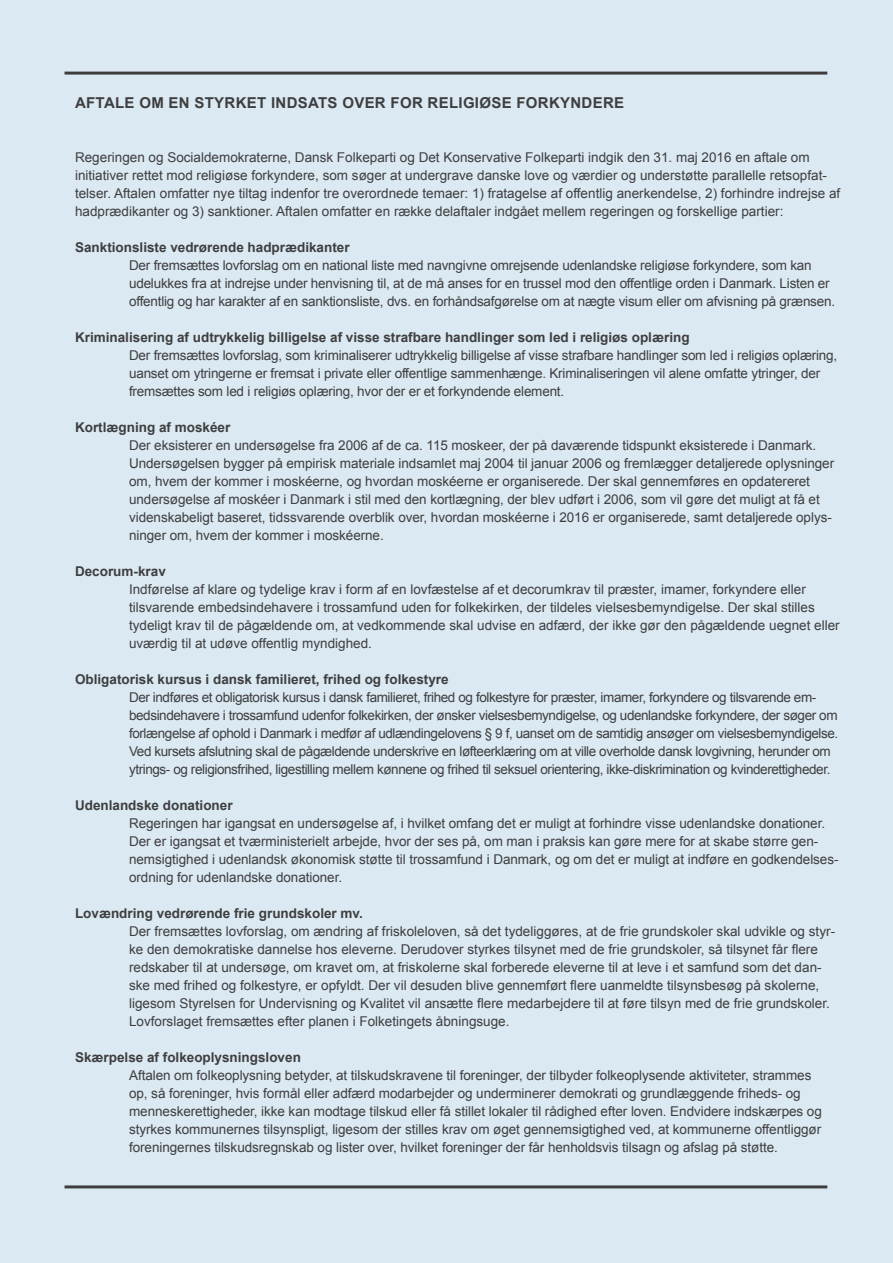
<style>
.page{position:relative;width:893px;height:1263px;background:#dbe9f2}
.page>*{position:absolute;margin:0;border:0;box-sizing:border-box;transform-origin:0 0}
.Heading_2{font:700 15px "Arial";letter-spacing:.02em;color:#3e3e3f}
.t1{font:13.5px/18px "Arial";letter-spacing:-.005em;color:#3e3e3f}
.t2{font:13.5px/18px "Arial";letter-spacing:-.03em;color:#3e3e3f}
.Heading_2-2{font:700 13.5px "Arial";color:#3e3e3f}
</style>
<div class="page">
<hr style="left:65px;top:72px;width:762px;height:3px;background:#3e3e3f">
<hr style="left:65px;top:1185px;width:762px;height:3px;background:#3e3e3f">
<p class="Heading_2" style="left:75px;top:93px;width:551px">AFTALE OM EN STYRKET INDSATS OVER FOR RELIGIØSE FORKYNDERE</p>
<p class="t1" style="left:75px;top:148px;width:767px">Regeringen og Socialdemokraterne, Dansk Folkeparti og Det Konservative Folkeparti indgik den 31. maj 2016 en aftale om initiativer rettet mod religiøse forkyndere, som søger at undergrave danske love og værdier og understøtte parallelle retsopfat&shy;telser. Aftalen omfatter nye tiltag indenfor tre overordnede temaer: 1) fratagelse af offentlig anerkendelse, 2) forhindre indrejse af hadprædikanter og 3) sanktioner. Aftalen omfatter en række delaftaler indgået mellem regeringen og forskellige partier:</p>
<p class="Heading_2-2" style="left:75px;top:238px;width:276px">Sanktionsliste vedrørende hadprædikanter</p>
<p class="t1" style="left:129px;top:256px;width:708px">Der fremsættes lovforslag om en national liste med navngivne omrejsende udenlandske religiøse forkyndere, som kan udelukkes fra at indrejse under henvisning til, at de må anses for en trussel mod den offentlige orden i Danmark. Listen er offentlig og har karakter af en sanktionsliste, dvs. en forhåndsafgørelse om at nægte visum eller om afvisning på grænsen.</p>
<p class="Heading_2-2" style="left:75px;top:328px;width:616px">Kriminalisering af udtrykkelig billigelse af visse strafbare handlinger som led i religiøs oplæring</p>
<p class="t1" style="left:129px;top:346px;width:710px">Der fremsættes lovforslag, som kriminaliserer udtrykkelig billigelse af visse strafbare handlinger som led i religiøs oplæring, uanset om ytringerne er fremsat i private eller offentlige sammenhænge. Kriminaliseringen vil alene omfatte ytringer, der fremsættes som led i religiøs oplæring, hvor der er et forkyndende element.</p>
<p class="Heading_2-2" style="left:75px;top:418px;width:157px">Kortlægning af moskéer</p>
<p class="t1" style="left:129px;top:436px;width:707px">Der eksisterer en undersøgelse fra 2006 af de ca. 115 moskeer, der på daværende tidspunkt eksisterede i Danmark.<br>Undersøgelsen bygger på empirisk materiale indsamlet maj 2004 til januar 2006 og fremlægger detaljerede oplysninger om, hvem der kommer i moskéerne, og hvordan moskéerne er organiserede. Der skal gennemføres en opdatereret undersøgelse af moskéer i Danmark i stil med den kortlægning, der blev udført i 2006, som vil gøre det muligt at få et videnskabeligt baseret, tidssvarende overblik over, hvordan moskéerne i 2016 er organiserede, samt detaljerede oplys&shy;ninger om, hvem der kommer i moskéerne.</p>
<p class="Heading_2-2" style="left:75px;top:562px;width:92px">Decorum-krav</p>
<p class="t1" style="left:129px;top:580px;width:712px">Indførelse af klare og tydelige krav i form af en lovfæstelse af et decorumkrav til præster, imamer, forkyndere eller tilsvarende embedsindehavere i trossamfund uden for folkekirken, der tildeles vielsesbemyndigelse. Der skal stilles tydeligt krav til de pågældende om, at vedkommende skal udvise en adfærd, der ikke gør den pågældende uegnet eller uværdig til at udøve offentlig myndighed.</p>
<p class="Heading_2-2" style="left:75px;top:670px;width:375px">Obligatorisk kursus i dansk familieret, frihed og folkestyre</p>
<p class="t2" style="left:129px;top:688px;width:711px">Der indføres et obligatorisk kursus i dansk familieret, frihed og folkestyre for præster, imamer, forkyndere og tilsvarende em&shy;bedsindehavere i trossamfund udenfor folkekirken, der ønsker vielsesbemyndigelse, og udenlandske forkyndere, der søger om forlængelse af ophold i Danmark i medfør af udlændingelovens § 9 f, uanset om de samtidig ansøger om vielsesbemyndigelse.<br>Ved kursets afslutning skal de pågældende underskrive en løfteerklæring om at ville overholde dansk lovgivning, herunder om ytrings- og religionsfrihed, ligestilling mellem kønnene og frihed til seksuel orientering, ikke-diskrimination og kvinderettigheder.</p>
<p class="Heading_2-2" style="left:75px;top:796px;width:159px">Udenlandske donationer</p>
<p class="t1" style="left:129px;top:814px;width:711px">Regeringen har igangsat en undersøgelse af, i hvilket omfang det er muligt at forhindre visse udenlandske donationer.<br>Der er igangsat et tværministerielt arbejde, hvor der ses på, om man i praksis kan gøre mere for at skabe større gen&shy;nemsigtighed i udenlandsk økonomisk støtte til trossamfund i Danmark, og om det er muligt at indføre en godkendelses&shy;ordning for udenlandske donationer.</p>
<p class="Heading_2-2" style="left:75px;top:904px;width:289px">Lovændring vedrørende frie grundskoler mv.</p>
<p class="t1" style="left:129px;top:922px;width:708px">Der fremsættes lovforslag, om ændring af friskoleloven, så det tydeliggøres, at de frie grundskoler skal udvikle og styr&shy;ke den demokratiske dannelse hos eleverne. Derudover styrkes tilsynet med de frie grundskoler, så tilsynet får flere redskaber til at undersøge, om kravet om, at friskolerne skal forberede eleverne til at leve i et samfund som det dan&shy;ske med frihed og folkestyre, er opfyldt. Der vil desuden blive gennemført flere uanmeldte tilsynsbesøg på skolerne, ligesom Styrelsen for Undervisning og Kvalitet vil ansætte flere medarbejdere til at føre tilsyn med de frie grundskoler.<br>Lovforslaget fremsættes efter planen i Folketingets åbningsuge.</p>
<p class="Heading_2-2" style="left:75px;top:1048px;width:227px">Skærpelse af folkeoplysningsloven</p>
<p class="t1" style="left:129px;top:1066px;width:694px">Aftalen om folkeoplysning betyder, at tilskudskravene til foreninger, der tilbyder folkeoplysende aktiviteter, strammes op, så foreninger, hvis formål eller adfærd modarbejder og underminerer demokrati og grundlæggende friheds- og menneskerettigheder, ikke kan modtage tilskud eller få stillet lokaler til rådighed efter loven. Endvidere indskærpes og styrkes kommunernes tilsynspligt, ligesom der stilles krav om øget gennemsigtighed ved, at kommunerne offentliggør foreningernes tilskudsregnskab og lister over, hvilket foreninger der får henholdsvis tilsagn og afslag på støtte.</p>
</div>
